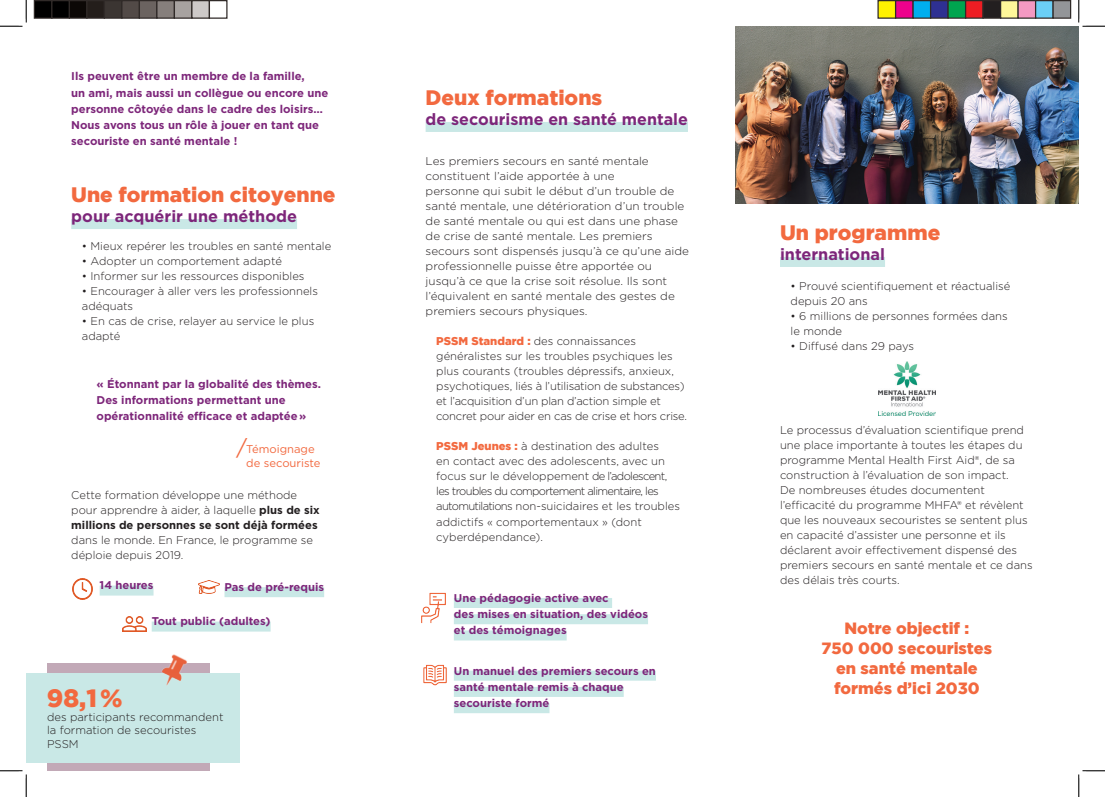
<style>
.page{position:relative;width:1105px;height:797px;background:#fff}
.page>*{position:absolute;margin:0;border:0;box-sizing:border-box;transform-origin:0 0}
.t1{font:900 25px "Gotham";color:#f2693f}
.t2{font:21.25px "Gotham";color:#f2693f}
.t3{font:900 20.88px "Gotham";color:#f2693f}
.t4{font:700 16.25px "Gotham";color:#7d267a}
.t5{font:900 16.25px/20px "Gotham";color:#f2693f;text-align:center}
.t6{font:300 11.25px/15px "Gotham";color:#231f20}
.t7{font:700 11.25px/16.2px "Gotham";color:#7d267a}
.t8{font:300 11.25px/15px "Gotham";color:#231f20;scale:1.04 1}
.t9{font:300 11.25px/15px "Gotham";letter-spacing:-.02em;color:#231f20}
.t10{font:11.25px/13.5px "Gotham";color:#f2693f}
.s1{font-weight:700}
.s2{font-weight:900;color:#f2693f}
</style>
<div class="page">
<div style="left:71px;top:219px;width:226px;height:10px;background:#c9e8e6"></div>
<div style="left:780px;top:257px;width:105px;height:10px;background:#c9e8e6"></div>
<img style="left:735px;top:26px;width:344px;height:177px">
<div style="left:426px;top:122px;width:262px;height:10px;background:#c9e8e6"></div>
<div style="left:47px;top:663px;width:162px;height:107px;background:#c2a9b7"></div>
<div style="left:26px;top:673px;width:214px;height:90px;background:#c9e8e6"></div>
<div style="left:100px;top:585px;width:54px;height:10px;background:#c9e8e6"></div>
<img style="left:72px;top:579px;width:21px;height:20px">
<div style="left:224px;top:587px;width:100px;height:10px;background:#c9e8e6"></div>
<img style="left:199px;top:580px;width:21px;height:13px">
<div style="left:152px;top:621px;width:119px;height:10px;background:#c9e8e6"></div>
<img style="left:122px;top:616px;width:24px;height:15px">
<div style="left:454px;top:598px;width:158px;height:10px;background:#c9e8e6"></div>
<div style="left:454px;top:614px;width:194px;height:10px;background:#c9e8e6"></div>
<div style="left:454px;top:630px;width:113px;height:10px;background:#c9e8e6"></div>
<img style="left:421px;top:593px;width:25px;height:31px">
<div style="left:454px;top:670px;width:202px;height:10px;background:#c9e8e6"></div>
<div style="left:454px;top:687px;width:170px;height:10px;background:#c9e8e6"></div>
<div style="left:454px;top:703px;width:95px;height:10px;background:#c9e8e6"></div>
<img style="left:423px;top:664px;width:24px;height:22px">
<img style="left:162px;top:654px;width:25px;height:32px">
<img style="left:878px;top:362px;width:57px;height:53px">
<svg style="left:0;top:0;width:27px;height:27px"></svg>
<svg style="left:0;top:770px;width:27px;height:27px"></svg>
<svg style="left:1078px;top:0;width:27px;height:27px"></svg>
<svg style="left:1078px;top:770px;width:27px;height:27px"></svg>
<div style="left:34px;top:1px;width:18px;height:17px;background:#000"></div>
<div style="left:34px;top:0;width:18px;height:19px;border:1px solid #302a28"></div>
<div style="left:52px;top:1px;width:17px;height:17px;background:#000"></div>
<div style="left:51px;top:0;width:19px;height:19px;border:1px solid #302a28"></div>
<div style="left:69px;top:1px;width:18px;height:17px;background:#0c0806"></div>
<div style="left:69px;top:0;width:19px;height:19px;border:1px solid #302a28"></div>
<div style="left:87px;top:1px;width:17px;height:17px;background:#241e1b"></div>
<div style="left:86px;top:0;width:19px;height:19px;border:1px solid #302a28"></div>
<div style="left:104px;top:1px;width:18px;height:17px;background:#3b3532"></div>
<div style="left:104px;top:0;width:18px;height:19px;border:1px solid #302a28"></div>
<div style="left:122px;top:1px;width:17px;height:17px;background:#524a47"></div>
<div style="left:121px;top:0;width:19px;height:19px;border:1px solid #302a28"></div>
<div style="left:139px;top:1px;width:18px;height:17px;background:#6b6360"></div>
<div style="left:139px;top:0;width:19px;height:19px;border:1px solid #302a28"></div>
<div style="left:157px;top:1px;width:17px;height:17px;background:#867f7c"></div>
<div style="left:156px;top:0;width:19px;height:19px;border:1px solid #302a28"></div>
<div style="left:174px;top:1px;width:18px;height:17px;background:#a7a2a0"></div>
<div style="left:174px;top:0;width:18px;height:19px;border:1px solid #302a28"></div>
<div style="left:192px;top:1px;width:17px;height:17px;background:#cdc9c8"></div>
<div style="left:191px;top:0;width:19px;height:19px;border:1px solid #302a28"></div>
<div style="left:209px;top:0;width:19px;height:19px;border:1px solid #302a28"></div>
<div style="left:878px;top:1px;width:17px;height:17px;background:#fff101"></div>
<div style="left:877px;top:0;width:19px;height:19px;border:1px solid #302a28"></div>
<div style="left:895px;top:1px;width:18px;height:17px;background:#ed028c"></div>
<div style="left:895px;top:0;width:19px;height:19px;border:1px solid #302a28"></div>
<div style="left:913px;top:1px;width:17px;height:17px;background:#00aeef"></div>
<div style="left:912px;top:0;width:19px;height:19px;border:1px solid #302a28"></div>
<div style="left:930px;top:1px;width:18px;height:17px;background:#2e3092"></div>
<div style="left:930px;top:0;width:19px;height:19px;border:1px solid #302a28"></div>
<div style="left:948px;top:1px;width:17px;height:17px;background:#00a54f"></div>
<div style="left:947px;top:0;width:19px;height:19px;border:1px solid #302a28"></div>
<div style="left:965px;top:1px;width:18px;height:17px;background:#ee1d23"></div>
<div style="left:965px;top:0;width:19px;height:19px;border:1px solid #302a28"></div>
<div style="left:983px;top:1px;width:17px;height:17px;background:#231f20"></div>
<div style="left:982px;top:0;width:19px;height:19px;border:1px solid #302a28"></div>
<div style="left:1000px;top:1px;width:18px;height:17px;background:#fff79a"></div>
<div style="left:1000px;top:0;width:19px;height:19px;border:1px solid #302a28"></div>
<div style="left:1018px;top:1px;width:17px;height:17px;background:#f499c2"></div>
<div style="left:1017px;top:0;width:19px;height:19px;border:1px solid #302a28"></div>
<div style="left:1035px;top:1px;width:18px;height:17px;background:#6bcff6"></div>
<div style="left:1035px;top:0;width:19px;height:19px;border:1px solid #302a28"></div>
<div style="left:1053px;top:1px;width:17px;height:17px;background:#939598"></div>
<div style="left:1052px;top:0;width:19px;height:19px;border:1px solid #302a28"></div>
<p class="t7" style="left:71px;top:68px;width:259px">Ils peuvent être un membre de la famille,<br>un ami, mais aussi un collègue ou encore une personne côtoyée dans le cadre des loisirs… Nous avons tous un rôle à jouer en tant que secouriste en santé mentale !</p>
<h3 class="t3" style="left:71px;top:183px;width:266px">Une formation citoyenne</h3>
<h3 class="t4" style="left:71px;top:206px;width:227px">pour acquérir une méthode</h3>
<p class="t6" style="left:82px;top:238px;width:251px">• Mieux repérer les troubles en santé mentale</p>
<p class="t6" style="left:82px;top:253px;width:202px">• Adopter un comportement adapté</p>
<p class="t6" style="left:82px;top:268px;width:224px">• Informer sur les ressources disponibles</p>
<p class="t6" style="left:82px;top:283px;width:238px">• Encourager à aller vers les professionnels adéquats</p>
<p class="t6" style="left:82px;top:313px;width:234px">• En cas de crise, relayer au service le plus adapté</p>
<p class="t7" style="left:97px;top:375px;width:226px">« Étonnant par la globalité des thèmes.<br>Des informations permettant une opérationnalité efficace et adaptée »</p>
<h2 class="t2" style="left:237px;top:434px;width:12px">/</h2>
<p class="t6" style="left:71px;top:487px;width:250px">Cette formation développe une méthode pour apprendre à aider, à laquelle <span class="s1">plus de six millions de personnes se sont déjà formées</span></p>
<p class="t6" style="left:71px;top:532px;width:243px">dans le monde. En France, le programme se déploie depuis 2019.</p>
<p class="t10" style="left:246px;top:442px;width:76px">Témoignage de secouriste</p>
<p class="t7" style="left:100px;top:577px;width:55px">14 heures</p>
<p class="t7" style="left:224px;top:579px;width:101px">Pas de pré-requis</p>
<p class="t7" style="left:152px;top:613px;width:120px">Tout public (adultes)</p>
<h1 class="t1" style="left:47px;top:683px;width:77px">98,1%</h1>
<p class="t6" style="left:47px;top:710px;width:178px;line-height:13.5px">des participants recommandent la formation de secouristes<br>PSSM</p>
<h3 class="t3" style="left:426px;top:86px;width:178px">Deux formations</h3>
<h3 class="t4" style="left:426px;top:109px;width:264px">de secourisme en santé mentale</h3>
<p class="t8" style="left:426px;top:153px;width:255px">Les premiers secours en santé mentale constituent l’aide apportée à une<br>personne qui subit le début d’un trouble de santé mentale, une détérioration d’un trouble de santé mentale ou qui est dans une phase de crise de santé mentale. Les premiers secours sont dispensés jusqu’à ce qu’une aide professionnelle puisse être apportée ou jusqu’à ce que la crise soit résolue. Ils sont l’équivalent en santé mentale des gestes de premiers secours physiques.</p>
<p class="t9" style="left:436px;top:333px;width:252px"><span class="s2">PSSM Standard :</span> des connaissances généralistes sur les troubles psychiques les plus courants (troubles dépressifs, anxieux, psychotiques, liés à l’utilisation de substances) et l’acquisition d’un plan d’action simple et concret pour aider en cas de crise et hors crise.</p>
<p class="t6" style="left:436px;top:438px;width:245px"><span class="s2">PSSM Jeunes :</span> à destination des adultes<br>en contact avec des adolescents, avec un focus sur le développement de l’adolescent, les troubles du comportement alimentaire, les automutilations non-suicidaires et les troubles addictifs « comportementaux » (dont cyberdépendance).</p>
<p class="t7" style="left:454px;top:589px;width:196px">Une pédagogie active avec<br>des mises en situation, des vidéos et des témoignages</p>
<p class="t7" style="left:454px;top:662px;width:204px">Un manuel des premiers secours en santé mentale remis à chaque secouriste formé</p>
<h3 class="t3" style="left:780px;top:221px;width:162px">Un programme</h3>
<h3 class="t4" style="left:780px;top:244px;width:107px">international</h3>
<p class="t6" style="left:791px;top:278px;width:221px">• Prouvé scientifiquement et réactualisé depuis 20 ans</p>
<p class="t6" style="left:791px;top:308px;width:218px">• 6 millions de personnes formées dans le monde</p>
<p class="t6" style="left:791px;top:338px;width:125px">• Diffusé dans 29 pays</p>
<p class="t6" style="left:780px;top:422px;width:254px">Le processus d’évaluation scientifique prend une place importante à toutes les étapes du programme Mental Health First Aid®, de sa construction à l’évaluation de son impact.<br>De nombreuses études documentent l’efficacité du programme MHFA® et révèlent que les nouveaux secouristes se sentent plus en capacité d’assister une personne et ils déclarent avoir effectivement dispensé des premiers secours en santé mentale et ce dans des délais très courts.</p>
<h3 class="t5" style="left:822px;top:618px;width:172px">Notre objectif :<br>750 000 secouristes en santé mentale formés d’ici 2030</h3>
</div>
